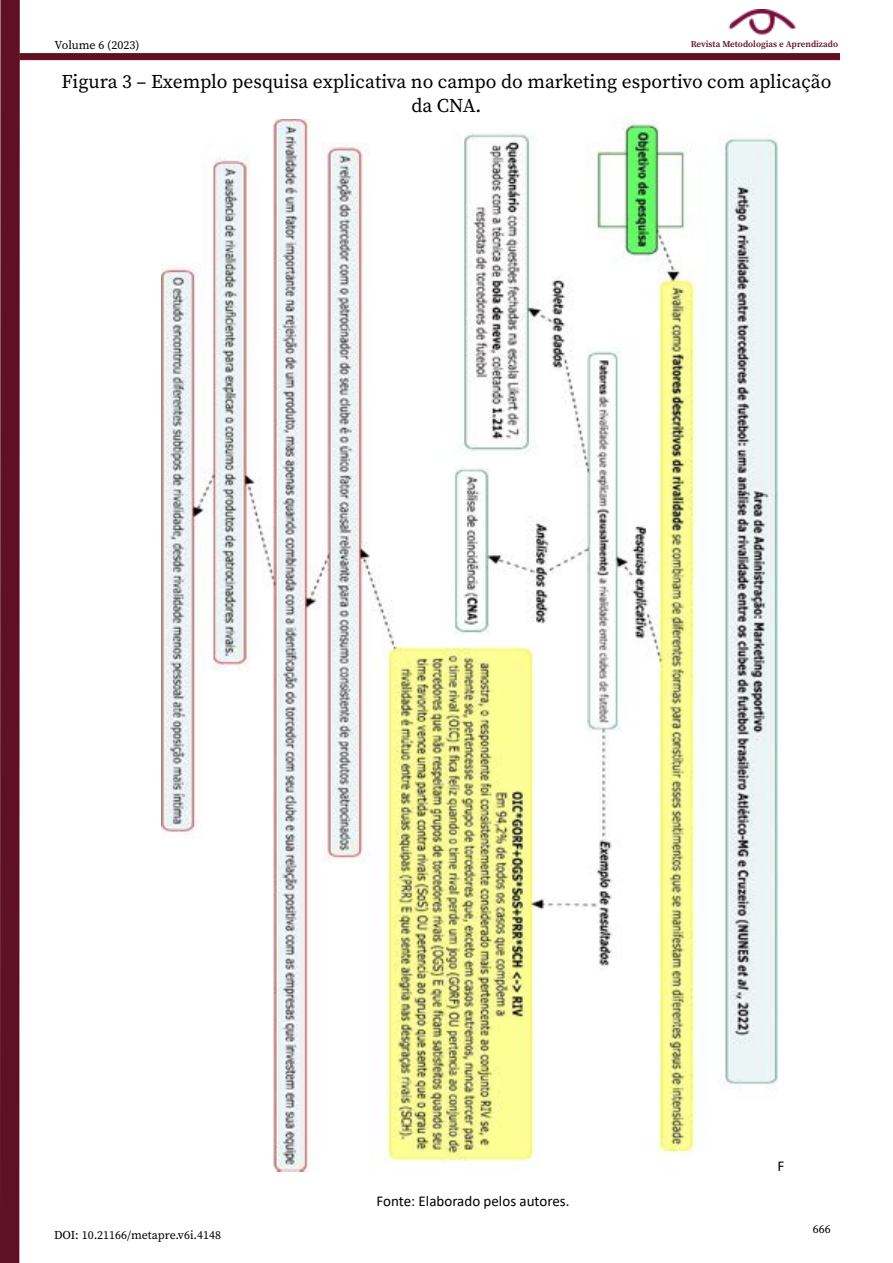
<style>
.page{position:relative;width:893px;height:1263px;background:#fff}
.page>*{position:absolute;margin:0;border:0;box-sizing:border-box;transform-origin:0 0}
.t1{font:19.5px/23.4px "Source Serif Pro";color:#000;text-align:center}
.t2{font:15px "Calibri";color:#000}
.t3{font:12px "Source Serif Pro";color:#000}
.t4{font:600 9px "Source Serif Pro";color:#601023}
</style>
<div class="page">
<div style="left:0;top:0;width:20px;height:1263px;background:#5f1022"></div>
<div style="left:20px;top:53px;width:820px;height:7px;background:#5f1022;border:1px solid #5e1021"></div>
<img style="left:728px;top:10px;width:68px;height:25px">
<img style="left:162px;top:119px;width:615px;height:1052px">
<p class="t3" style="left:55px;top:37px;width:86px">Volume 6 (2023)</p>
<p class="t4" style="left:691px;top:38px;width:149px">Revista Metodologias e Aprendizado</p>
<p class="t1" style="left:61px;top:70px;width:772px">Figura 3 – Exemplo pesquisa explicativa no campo do marketing esportivo com aplicação da CNA.</p>
<p class="t3" style="left:54px;top:1227px;width:169px">DOI: 10.21166/metapre.v6i.4148</p>
<p class="t2" style="left:377px;top:1190px;width:195px">Fonte: Elaborado pelos autores.</p>
<p class="t2" style="left:777px;top:1156px;width:8px">F</p>
<p class="t3" style="left:813px;top:1220px;width:19px">666</p>
</div>
